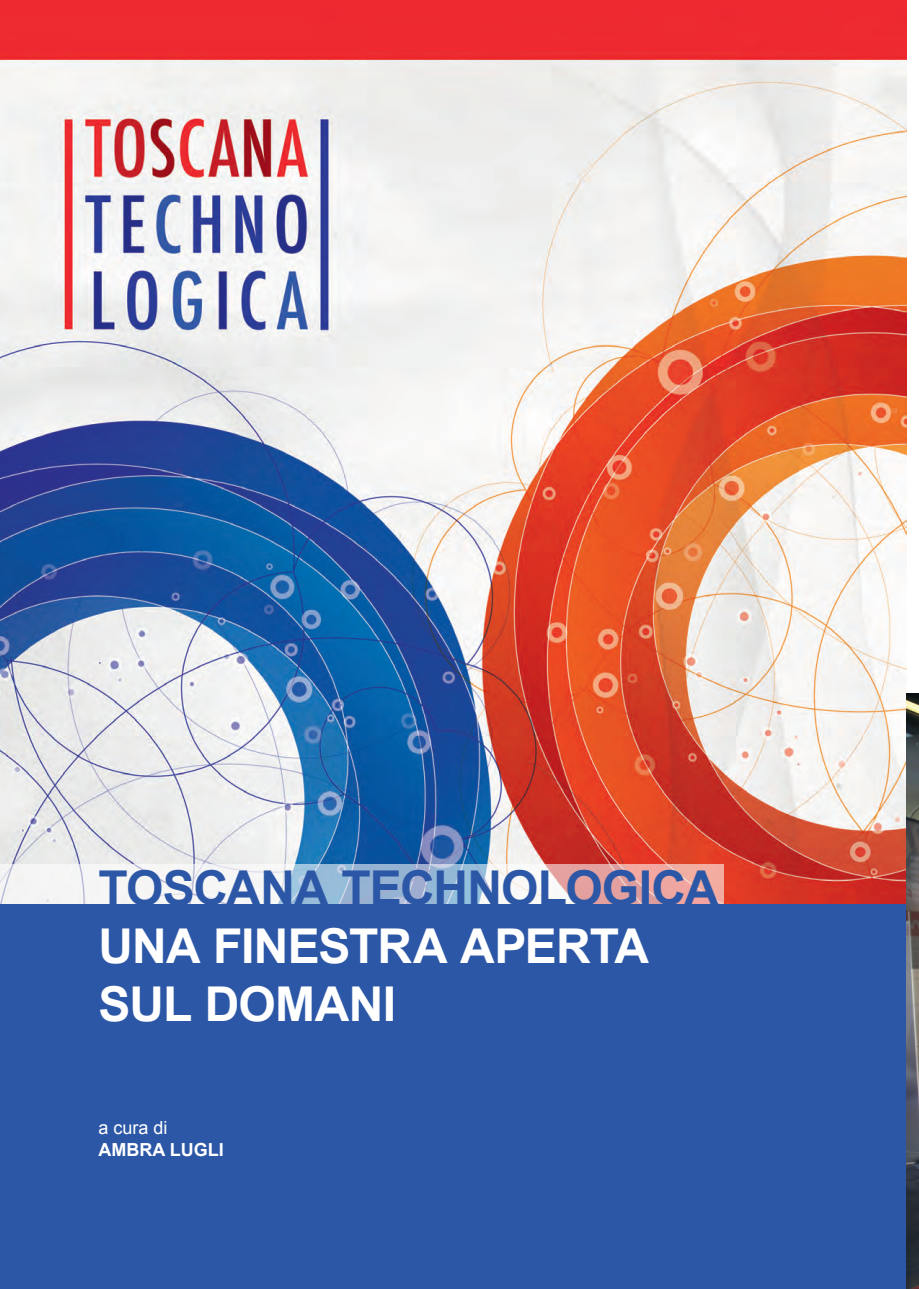
<style>
.page{position:relative;width:919px;height:1289px;background:#fff}
.page>*{position:absolute;margin:0;border:0;box-sizing:border-box;transform-origin:0 0}
.TITOLO{font:700 48px "Arial";letter-spacing:-.02em;color:#fff}
.TITOLO-2{font:700 48px "Arial";letter-spacing:-.02em;color:#2c57a6}
.t1{font:700 18px "Arial";color:#fff}
.t2{font:18px "Arial";color:#fff}
</style>
<div class="page">
<img style="left:0;top:0;width:906px;height:904px">
<div style="left:0;top:904px;width:906px;height:384px;background:#2c57a6"></div>
<img style="left:906px;top:693px;width:12px;height:595px">
<svg style="left:0;top:864px;width:723px;height:40px"></svg>
<p class="TITOLO-2" style="left:98px;top:856px;width:622px">TOSCANA TECHNOLOGICA</p>
<p class="TITOLO" style="left:98px;top:914px;width:552px">UNA FINESTRA APERTA</p>
<p class="TITOLO" style="left:98px;top:971px;width:299px">SUL DOMANI</p>
<p class="t2" style="left:98px;top:1116px;width:71px">a cura di</p>
<p class="t1" style="left:98px;top:1137px;width:127px">AMBRA LUGLI</p>
</div>
